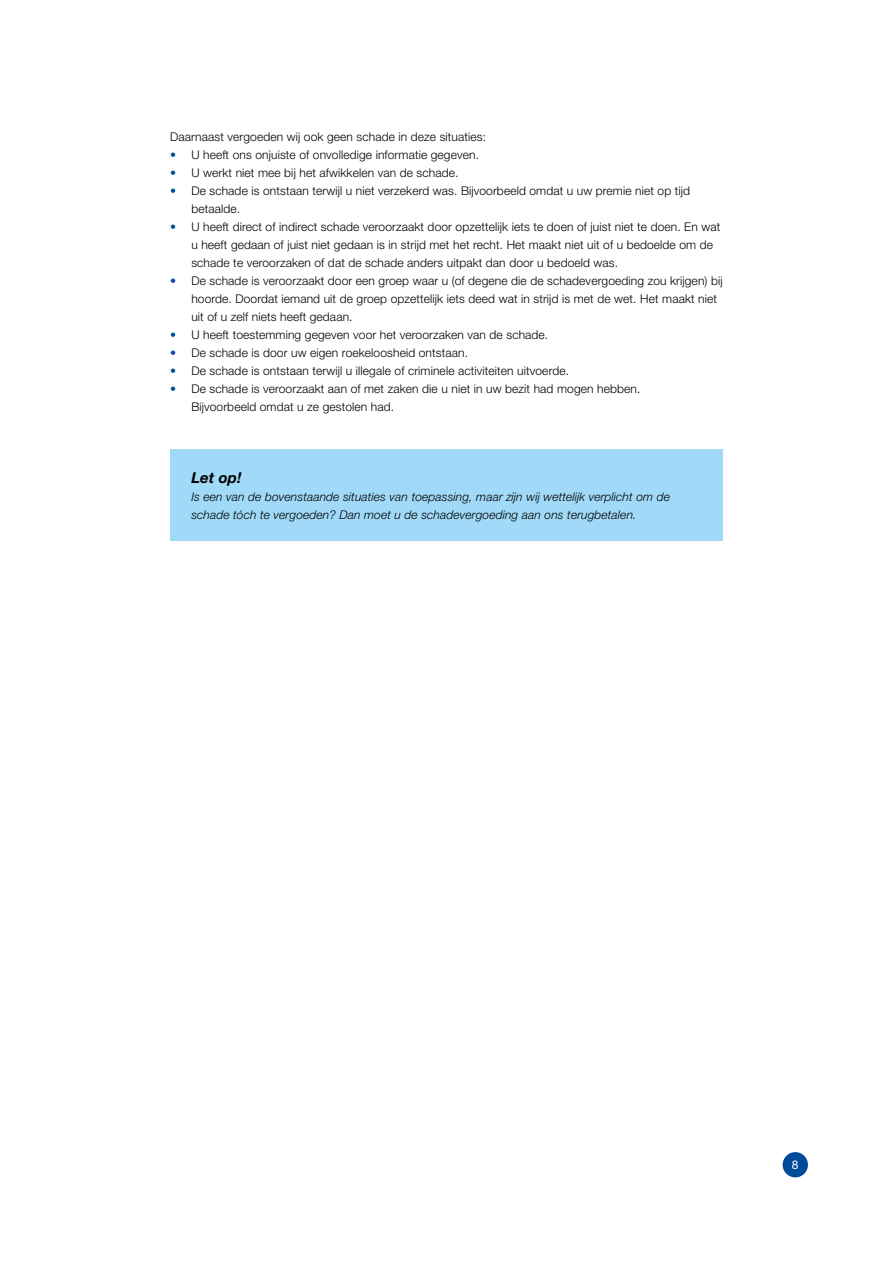
<style>
.page{position:relative;width:893px;height:1263px;background:#fff}
.page>*{position:absolute;margin:0;border:0;box-sizing:border-box;transform-origin:0 0}
.t1{font:italic 700 15px "Helvetica Neue LT Std";color:#000}
.t2{font:300 12px/18px "Helvetica Neue LT Std";letter-spacing:.01em;color:#000}
.t3{font:italic 300 12px/18px "Helvetica Neue LT Std";letter-spacing:.01em;color:#000}
.t4{font:12px "Helvetica Neue LT Std";color:#fff}
.s1{color:#004a9a}
</style>
<div class="page">
<div style="left:783px;top:1152px;width:25px;height:25px;background:#004a9a;border-radius:50%"></div>
<div style="left:170px;top:449px;width:553px;height:91px;background:#a1daf8"></div>
<p class="t2" style="left:170px;top:127px;width:318px">Daarnaast vergoeden wij ook geen schade in deze situaties:</p>
<p class="t2" style="left:170px;top:145px;width:310px"><span class="s1">•</span> U heeft ons onjuiste of onvolledige informatie gegeven.</p>
<p class="t2" style="left:170px;top:163px;width:290px"><span class="s1">•</span> U werkt niet mee bij het afwikkelen van de schade.</p>
<p class="t2" style="left:191px;top:181px;width:500px;text-indent:-21px"><span class="s1">•</span> De schade is ontstaan terwijl u niet verzekerd was. Bijvoorbeeld omdat u uw premie niet op tijd betaalde.</p>
<p class="t2" style="left:191px;top:217px;width:531px;text-indent:-21px"><span class="s1">•</span> U heeft direct of indirect schade veroorzaakt door opzettelijk iets te doen of juist niet te doen. En wat u heeft gedaan of juist niet gedaan is in strijd met het recht. Het maakt niet uit of u bedoelde om de schade te veroorzaken of dat de schade anders uitpakt dan door u bedoeld was.</p>
<p class="t2" style="left:191px;top:271px;width:533px;text-indent:-21px"><span class="s1">•</span> De schade is veroorzaakt door een groep waar u (of degene die de schadevergoeding zou krijgen) bij hoorde. Doordat iemand uit de groep opzettelijk iets deed wat in strijd is met de wet. Het maakt niet uit of u zelf niets heeft gedaan.</p>
<p class="t2" style="left:170px;top:325px;width:380px"><span class="s1">•</span> U heeft toestemming gegeven voor het veroorzaken van de schade.</p>
<p class="t2" style="left:170px;top:343px;width:299px"><span class="s1">•</span> De schade is door uw eigen roekeloosheid ontstaan.</p>
<p class="t2" style="left:170px;top:361px;width:400px"><span class="s1">•</span> De schade is ontstaan terwijl u illegale of criminele activiteiten uitvoerde.</p>
<p class="t2" style="left:191px;top:379px;width:450px;text-indent:-21px"><span class="s1">•</span> De schade is veroorzaakt aan of met zaken die u niet in uw bezit had mogen hebben.<br>Bijvoorbeeld omdat u ze gestolen had.</p>
<p class="t1" style="left:191px;top:468px;width:52px">Let op!</p>
<p class="t3" style="left:191px;top:487px;width:480px">Is een van de bovenstaande situaties van toepassing, maar zijn wij wettelijk verplicht om de schade tóch te vergoeden? Dan moet u de schadevergoeding aan ons terugbetalen.</p>
<p class="t4" style="left:792px;top:1157px;width:8px">8</p>
</div>
